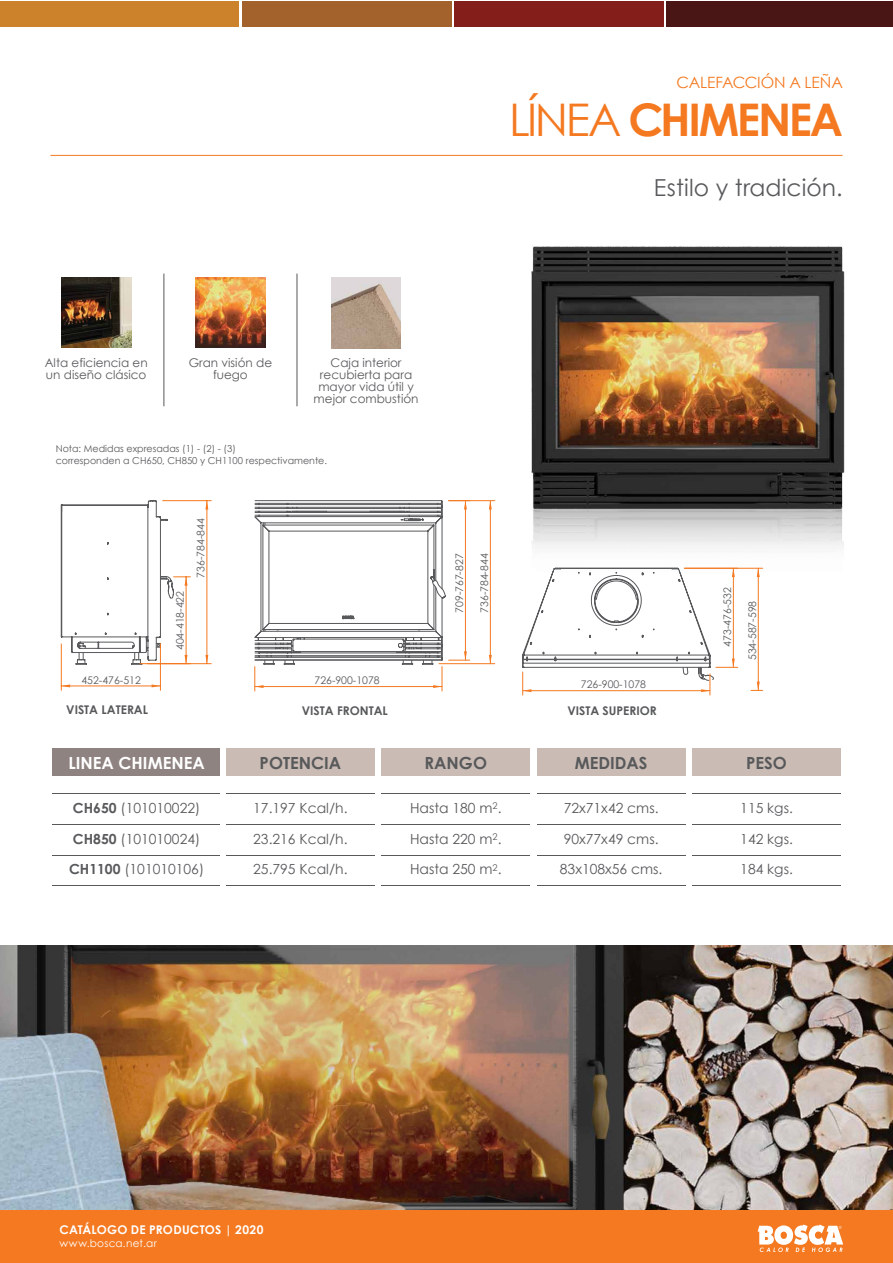
<style>
.page{position:relative;width:893px;height:1263px;background:#fff}
.page>*{position:absolute;margin:0;border:0;box-sizing:border-box;transform-origin:0 0}
.t1{font:700 45px "Century Gothic";letter-spacing:-.055em;color:#f47920}
.t2{font:23.4px "Century Gothic";letter-spacing:.005em;color:#58595b}
.t3{font:700 16.65px "Century Gothic";color:#58595b}
.t4{font:700 16.65px "Century Gothic";color:#fff}
.t5{font:15.6px "Century Gothic";letter-spacing:-.015em;color:#f47920}
.t6{font:13.95px "Century Gothic";color:#58595b}
.t7{font:12px/12px "Century Gothic";color:#58595b;text-align:center}
.t8{font:700 12px "Century Gothic";color:#58595b}
.t9{font:700 12px "Century Gothic";letter-spacing:.015em;color:#fff}
.t10{font:10.5px "Century Gothic";color:#58595b}
.t11{font:10.5px "Century Gothic";letter-spacing:.025em;color:#fff}
.t12{font:9.6px/12.1px "Century Gothic";color:#58595b}
.s1{font-weight:400}
.s2{font-weight:700}
</style>
<div class="page">
<img style="left:0;top:945px;width:893px;height:266px">
<div style="left:667px;top:1px;width:209px;height:26px;background:#4a1515"></div>
<div style="left:867px;top:1px;width:26px;height:26px;background:#4a1515"></div>
<div style="left:454px;top:1px;width:210px;height:26px;background:#831e1a"></div>
<div style="left:242px;top:1px;width:209px;height:26px;background:#a3622c"></div>
<div style="left:30px;top:1px;width:209px;height:26px;background:#cb822a"></div>
<div style="left:0;top:1px;width:41px;height:26px;background:#cb822a"></div>
<div style="left:0;top:1211px;width:893px;height:52px;background:#f47920"></div>
<hr style="left:50px;top:155px;width:792px;height:1px;background:#f47920">
<div style="left:52px;top:748px;width:167px;height:28px;background:#8e8381"></div>
<div style="left:226px;top:748px;width:149px;height:28px;background:#cabbb4"></div>
<div style="left:381px;top:748px;width:149px;height:28px;background:#cabbb4"></div>
<div style="left:537px;top:748px;width:149px;height:28px;background:#cabbb4"></div>
<div style="left:692px;top:748px;width:149px;height:28px;background:#cabbb4"></div>
<hr style="left:52px;top:793px;width:167px;height:1px;background:#58595b">
<hr style="left:226px;top:793px;width:149px;height:1px;background:#58595b">
<hr style="left:381px;top:793px;width:149px;height:1px;background:#58595b">
<hr style="left:537px;top:793px;width:149px;height:1px;background:#58595b">
<hr style="left:692px;top:793px;width:149px;height:1px;background:#58595b">
<hr style="left:52px;top:824px;width:167px;height:1px;background:#58595b">
<hr style="left:226px;top:824px;width:149px;height:1px;background:#58595b">
<hr style="left:381px;top:824px;width:149px;height:1px;background:#58595b">
<hr style="left:537px;top:824px;width:149px;height:1px;background:#58595b">
<hr style="left:692px;top:824px;width:149px;height:1px;background:#58595b">
<hr style="left:52px;top:855px;width:167px;height:1px;background:#58595b">
<hr style="left:226px;top:855px;width:149px;height:1px;background:#58595b">
<hr style="left:381px;top:855px;width:149px;height:1px;background:#58595b">
<hr style="left:537px;top:855px;width:149px;height:1px;background:#58595b">
<hr style="left:692px;top:855px;width:149px;height:1px;background:#58595b">
<hr style="left:52px;top:885px;width:167px;height:1px;background:#58595b">
<hr style="left:226px;top:885px;width:149px;height:1px;background:#58595b">
<hr style="left:381px;top:885px;width:149px;height:1px;background:#58595b">
<hr style="left:537px;top:885px;width:149px;height:1px;background:#58595b">
<hr style="left:692px;top:885px;width:149px;height:1px;background:#58595b">
<img style="left:531px;top:246px;width:314px;height:394px">
<hr style="left:164px;top:274px;width:1px;height:132px;background:#58595b">
<hr style="left:297px;top:274px;width:1px;height:132px;background:#58595b">
<img style="left:61px;top:277px;width:70px;height:70px">
<img style="left:196px;top:277px;width:69px;height:70px">
<img style="left:331px;top:278px;width:70px;height:70px">
<svg style="left:489px;top:655px;width:3px;height:8px"></svg>
<svg style="left:489px;top:501px;width:3px;height:8px"></svg>
<hr style="left:439px;top:663px;width:56px;height:1px;background:#f47920">
<hr style="left:449px;top:500px;width:46px;height:1px;background:#f47920">
<hr style="left:490px;top:501px;width:1px;height:163px;background:#f47920">
<svg style="left:254px;top:500px;width:216px;height:191px"></svg>
<hr style="left:465px;top:501px;width:1px;height:159px;background:#f47920">
<svg style="left:757px;top:569px;width:3px;height:8px"></svg>
<svg style="left:751px;top:682px;width:12px;height:9px"></svg>
<hr style="left:684px;top:568px;width:79px;height:1px;background:#f47920">
<hr style="left:758px;top:568px;width:1px;height:122px;background:#f47920">
<svg style="left:522px;top:568px;width:216px;height:127px"></svg>
<hr style="left:684px;top:568px;width:54px;height:1px;background:#f47920">
<hr style="left:733px;top:568px;width:1px;height:99px;background:#f47920">
<svg style="left:205px;top:501px;width:2px;height:8px"></svg>
<svg style="left:61px;top:500px;width:129px;height:165px"></svg>
<hr style="left:160px;top:643px;width:1px;height:47px;background:#f47920">
<hr style="left:61px;top:644px;width:1px;height:46px;background:#f47920">
<hr style="left:61px;top:686px;width:99px;height:1px;background:#f47920">
<hr style="left:163px;top:500px;width:48px;height:1px;background:#f47920">
<hr style="left:140px;top:663px;width:71px;height:1px;background:#f47920">
<hr style="left:207px;top:501px;width:1px;height:163px;background:#f47920">
<hr style="left:186px;top:577px;width:1px;height:87px;background:#f47920">
<svg style="left:758px;top:1224px;width:85px;height:28px"></svg>
<p class="t5" style="left:676px;top:71px;width:168px">CALEFACCIÓN A LEÑA</p>
<h1 class="t1" style="left:509px;top:85px;width:335px"><span class="s1">LÍNEA</span> CHIMENEA</h1>
<p class="t7" style="left:45px;top:356px;width:104px;text-align:left">Alta eficiencia en un diseño clásico</p>
<p class="t7" style="left:189px;top:356px;width:85px">Gran visión de fuego</p>
<p class="t7" style="left:314px;top:356px;width:106px">Caja interior recubierta para mayor vida útil y mejor combustión</p>
<p class="t12" style="left:56px;top:442px;width:273px">Nota: Medidas expresadas (1) - (2) - (3)<br>corresponden a CH650, CH850 y CH1100 respectivamente.</p>
<p class="t10" style="left:82px;top:672px;width:61px">452-476-512</p>
<p class="t10" style="left:173px;top:650px;width:61px;rotate:-90deg">404-418-422</p>
<p class="t10" style="left:194px;top:578px;width:61px;rotate:-90deg">736-784-844</p>
<p class="t10" style="left:315px;top:673px;width:67px">726-900-1078</p>
<p class="t10" style="left:452px;top:613px;width:61px;rotate:-90deg">709-767-827</p>
<p class="t10" style="left:477px;top:613px;width:61px;rotate:-90deg">736-784-844</p>
<h2 class="t2" style="left:654px;top:171px;width:190px">Estilo y tradición.</h2>
<p class="t10" style="left:581px;top:677px;width:67px">726-900-1078</p>
<p class="t10" style="left:720px;top:647px;width:61px;rotate:-90deg">473-476-532</p>
<p class="t10" style="left:745px;top:660px;width:61px;rotate:-90deg">534-587-598</p>
<p class="t8" style="left:66px;top:701px;width:83px">VISTA LATERAL</p>
<p class="t8" style="left:302px;top:701px;width:88px">VISTA FRONTAL</p>
<p class="t8" style="left:567px;top:701px;width:91px">VISTA SUPERIOR</p>
<p class="t4" style="left:68px;top:750px;width:138px">LINEA CHIMENEA</p>
<p class="t3" style="left:260px;top:750px;width:83px">POTENCIA</p>
<p class="t3" style="left:425px;top:750px;width:64px">RANGO</p>
<p class="t3" style="left:575px;top:750px;width:74px">MEDIDAS</p>
<p class="t3" style="left:746px;top:750px;width:42px">PESO</p>
<p class="t6" style="left:73px;top:798px;width:129px"><span class="s2">CH650</span> (101010022)</p>
<p class="t6" style="left:253px;top:798px;width:96px">17.197 Kcal/h.</p>
<p class="t6" style="left:410px;top:798px;width:93px">Hasta 180 m<sup>2</sup>.</p>
<p class="t6" style="left:564px;top:798px;width:96px">72x71x42 cms.</p>
<p class="t6" style="left:740px;top:798px;width:54px">115 kgs.</p>
<p class="t6" style="left:73px;top:829px;width:129px"><span class="s2">CH850</span> (101010024)</p>
<p class="t6" style="left:253px;top:829px;width:96px">23.216 Kcal/h.</p>
<p class="t6" style="left:410px;top:829px;width:93px">Hasta 220 m<sup>2</sup>.</p>
<p class="t6" style="left:564px;top:829px;width:96px">90x77x49 cms.</p>
<p class="t6" style="left:740px;top:829px;width:54px">142 kgs.</p>
<p class="t6" style="left:69px;top:860px;width:137px"><span class="s2">CH1100</span> (101010106)</p>
<p class="t6" style="left:253px;top:860px;width:96px">25.795 Kcal/h.</p>
<p class="t6" style="left:410px;top:860px;width:93px">Hasta 250 m<sup>2</sup>.</p>
<p class="t6" style="left:560px;top:860px;width:104px">83x108x56 cms.</p>
<p class="t6" style="left:740px;top:860px;width:54px">184 kgs.</p>
<p class="t9" style="left:60px;top:1221px;width:205px">CATÁLOGO DE PRODUCTOS | 2020</p>
<p class="t11" style="left:60px;top:1236px;width:99px">www.bosca.net.ar</p>
</div>
